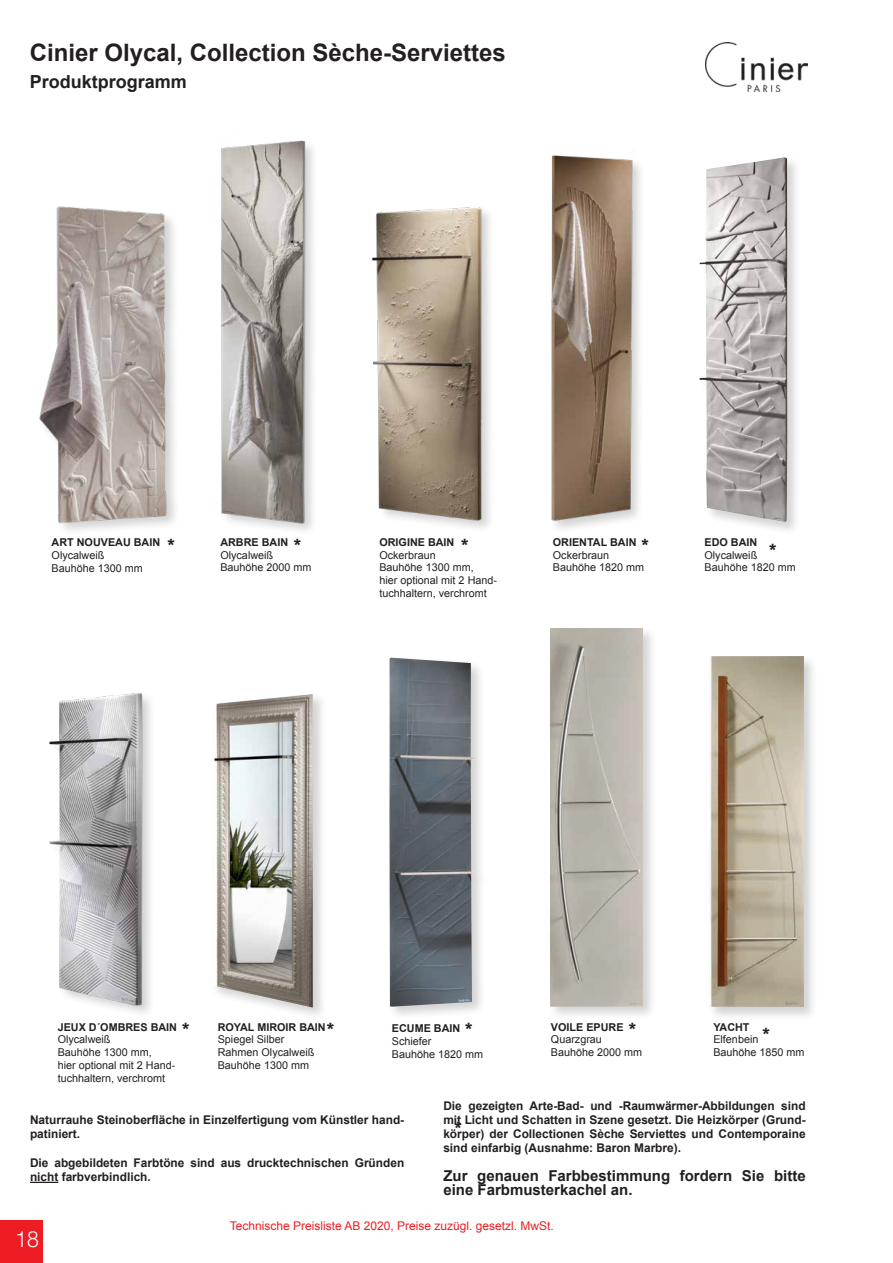
<style>
.page{position:relative;width:893px;height:1263px;background:#fff}
.page>*{position:absolute;margin:0;border:0;box-sizing:border-box;transform-origin:0 0}
.t1{font:700 24px "Arial";color:#231f20}
.t2{font:300 22.5px "Helvetica Neue LT Pro";color:#fff;scale:.94 1}
.t3{font:700 18px "Arial";color:#231f20}
.t4{font:900 18px "Arial";color:#231f20}
.t5{font:700 15px/14.2px "Arial";color:#231f20}
.t6{font:700 12px/14.2px "Arial";color:#231f20}
.t7{font:12px "Arial";color:#ee1d23}
.t8{font:10.8px/12.9px "Arial";color:#231f20}
.t9{font:700 10.8px "Arial";color:#231f20}
</style>
<div class="page">
<img style="left:706px;top:43px;width:102px;height:49px">
<div style="left:0;top:1220px;width:43px;height:43px;background:#ee1d23"></div>
<div style="left:548px;top:626px;width:109px;height:394px;background:#231f20;opacity:.2"></div>
<img style="left:551px;top:628px;width:91px;height:378px">
<div style="left:707px;top:654px;width:111px;height:367px;background:#231f20;opacity:.2"></div>
<img style="left:710px;top:656px;width:94px;height:351px">
<div style="left:698px;top:155px;width:103px;height:380px;background:#231f20;opacity:.2"></div>
<img style="left:699px;top:157px;width:84px;height:349px">
<div style="left:387px;top:656px;width:101px;height:365px;background:#231f20;opacity:.2"></div>
<img style="left:389px;top:658px;width:85px;height:349px">
<div style="left:219px;top:139px;width:100px;height:397px;background:#231f20;opacity:.2"></div>
<img style="left:219px;top:139px;width:87px;height:391px">
<div style="left:49px;top:691px;width:107px;height:328px;background:#231f20;opacity:.2"></div>
<img style="left:49px;top:691px;width:99px;height:320px">
<div style="left:550px;top:153px;width:96px;height:381px;background:#231f20;opacity:.2"></div>
<img style="left:550px;top:153px;width:96px;height:372px">
<img style="left:371px;top:207px;width:119px;height:321px">
<div style="left:211px;top:692px;width:116px;height:329px;background:#231f20;opacity:.2"></div>
<img style="left:213px;top:694px;width:100px;height:313px">
<svg style="left:30px;top:1182px;width:28px;height:1px"></svg>
<img style="left:39px;top:206px;width:136px;height:325px">
<h1 class="t1" style="left:30px;top:36px;width:478px">Cinier Olycal, Collection Sèche-Serviettes</h1>
<h3 class="t3" style="left:30px;top:69px;width:159px">Produktprogramm</h3>
<p class="t9" style="left:52px;top:535px;width:110px">ART NOUVEAU BAIN</p>
<p class="t8" style="left:52px;top:549px;width:93px">Olycalweiß<br>Bauhöhe 1300 mm</p>
<p class="t9" style="left:379px;top:534px;width:77px">ORIGINE BAIN</p>
<p class="t8" style="left:379px;top:548px;width:119px">Ockerbraun<br>Bauhöhe 1300 mm,<br>hier optional mit 2 Hand&shy;tuchhaltern, verchromt</p>
<p class="t9" style="left:553px;top:534px;width:85px">ORIENTAL BAIN</p>
<p class="t8" style="left:553px;top:548px;width:93px">Ockerbraun<br>Bauhöhe 1820 mm</p>
<p class="t9" style="left:220px;top:534px;width:69px">ARBRE BAIN</p>
<p class="t8" style="left:220px;top:548px;width:93px">Olycalweiß<br>Bauhöhe 2000 mm</p>
<h3 class="t4" style="left:166px;top:532px;width:12px">*</h3>
<h3 class="t4" style="left:293px;top:532px;width:12px">*</h3>
<h3 class="t4" style="left:460px;top:532px;width:12px">*</h3>
<h3 class="t4" style="left:640px;top:532px;width:12px">*</h3>
<p class="t9" style="left:704px;top:534px;width:54px">EDO BAIN</p>
<p class="t8" style="left:704px;top:548px;width:93px">Olycalweiß<br>Bauhöhe 1820 mm</p>
<h3 class="t4" style="left:768px;top:538px;width:12px">*</h3>
<h3 class="t4" style="left:464px;top:1016px;width:12px">*</h3>
<h3 class="t4" style="left:181px;top:1016px;width:12px">*</h3>
<h3 class="t4" style="left:627px;top:1016px;width:12px">*</h3>
<h3 class="t4" style="left:326px;top:1016px;width:12px">*</h3>
<p class="t9" style="left:551px;top:1019px;width:74px">VOILE EPURE</p>
<p class="t8" style="left:551px;top:1033px;width:93px">Quarzgrau<br>Bauhöhe 2000 mm</p>
<p class="t9" style="left:58px;top:1019px;width:121px">JEUX D´OMBRES BAIN</p>
<p class="t8" style="left:58px;top:1033px;width:119px">Olycalweiß<br>Bauhöhe 1300 mm,<br>hier optional mit 2 Hand&shy;tuchhaltern, verchromt</p>
<p class="t9" style="left:218px;top:1019px;width:110px">ROYAL MIROIR BAIN</p>
<p class="t8" style="left:218px;top:1033px;width:98px">Spiegel Silber<br>Rahmen Olycalweiß<br>Bauhöhe 1300 mm</p>
<p class="t9" style="left:392px;top:1021px;width:70px">ECUME BAIN</p>
<p class="t8" style="left:392px;top:1035px;width:93px">Schiefer<br>Bauhöhe 1820 mm</p>
<p class="t9" style="left:713px;top:1019px;width:38px">YACHT</p>
<p class="t8" style="left:713px;top:1033px;width:93px">Elfenbein<br>Bauhöhe 1850 mm</p>
<h3 class="t4" style="left:761px;top:1022px;width:12px">*</h3>
<p class="t6" style="left:30px;top:1113px;width:376px">Naturrauhe Steinoberfläche in Einzelfertigung vom Künstler hand&shy;patiniert.</p>
<p class="t6" style="left:30px;top:1156px;width:376px">Die abgebildeten Farbtöne sind aus drucktechnischen Gründen nicht farbverbindlich.</p>
<p class="t6" style="left:443px;top:1099px;width:364px;text-align:justify">Die gezeigten Arte-Bad- und -Raumwärmer-Abbildungen sind mit Licht und Schatten in Szene gesetzt. Die Heizkörper (Grund&shy;körper) der Collectionen Sèche Serviettes und Contemporaine sind einfarbig (Ausnahme: Baron Marbre).</p>
<p class="t5" style="left:443px;top:1169px;width:364px">Zur genauen Farbbestimmung fordern Sie bitte eine Farbmusterkachel an.</p>
<h3 class="t4" style="left:453px;top:1115px;width:12px">*</h3>
<h2 class="t2" style="left:15px;top:1225px;width:27px">18</h2>
<p class="t7" style="left:230px;top:1218px;width:326px">Technische Preisliste AB 2020, Preise zuzügl. gesetzl. MwSt.</p>
</div>
